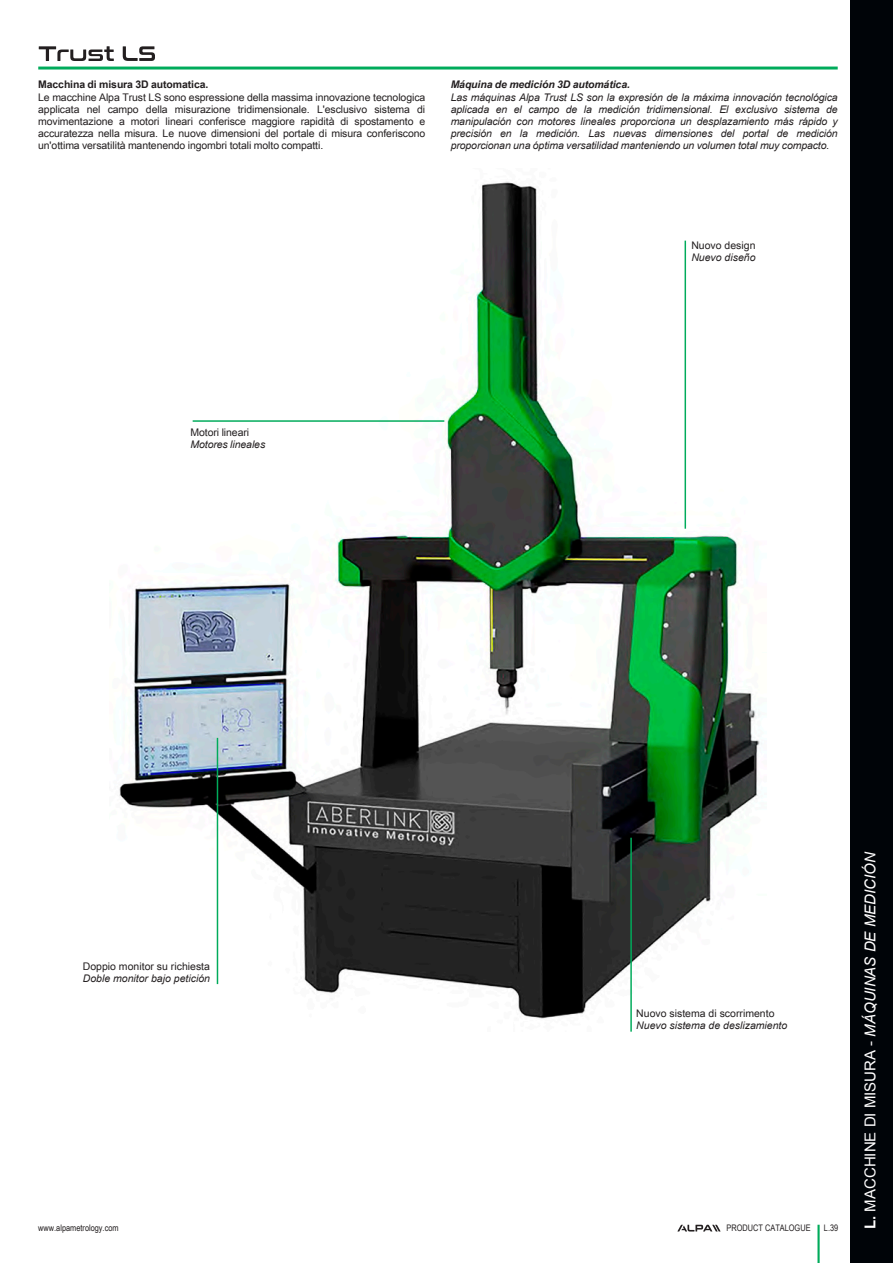
<style>
.page{position:relative;width:893px;height:1263px;background:#fff}
.page>*{position:absolute;margin:0;border:0;box-sizing:border-box;transform-origin:0 0}
.t1{font:italic 15px "Arial Link";color:#fff}
.t2{font:10.5px/12px "Arial Link";letter-spacing:-.005em;color:#231f20;text-align:justify}
.t3{font:italic 10.5px/12px "Arial Link";letter-spacing:-.005em;color:#231f20;text-align:justify}
.t4{font:italic 700 10.5px "Arial Link";letter-spacing:-.01em;color:#231f20}
.t5{font:700 10.5px "Arial Link";letter-spacing:-.01em;color:#231f20}
.t6{font:9px "Arial Link Narrow";color:#231f20}
.s1{font-weight:700;font-style:normal}
.s2{font-style:normal}
</style>
<div class="page">
<div style="left:850px;top:0;width:43px;height:1263px;background:#000408"></div>
<svg style="left:677px;top:1225px;width:43px;height:6px"></svg>
<hr style="left:817px;top:1225px;width:3px;height:38px;background:#00ab5b">
<hr style="left:38px;top:67px;width:800px;height:3px;background:#00ab5b">
<svg style="left:39px;top:46px;width:75px;height:15px"></svg>
<svg style="left:123px;top:46px;width:32px;height:15px"></svg>
<img style="left:119px;top:181px;width:644px;height:838px">
<hr style="left:217px;top:738px;width:1px;height:246px;background:#00ab5b">
<hr style="left:193px;top:420px;width:251px;height:2px;background:#00ab5b">
<hr style="left:685px;top:241px;width:1px;height:288px;background:#00ab5b">
<hr style="left:630px;top:838px;width:2px;height:194px;background:#00ab5b">
<p class="t5" style="left:38px;top:79px;width:172px">Macchina di misura 3D automatica.</p>
<p class="t2" style="left:38px;top:91px;width:389px">Le macchine Alpa Trust LS sono espressione della massima innovazione tecnologica applicata nel campo della misurazione tridimensionale. L'esclusivo sistema di movimentazione a motori lineari conferisce maggiore rapidità di spostamento e accuratezza nella misura. Le nuove dimensioni del portale di misura conferiscono un'ottima versatilità mantenendo ingombri totali molto compatti.</p>
<p class="t4" style="left:451px;top:79px;width:181px">Máquina de medición 3D automática.</p>
<p class="t3" style="left:451px;top:91px;width:389px">Las máquinas Alpa Trust LS son la expresión de la máxima innovación tecnológica aplicada en el campo de la medición tridimensional. El exclusivo sistema de manipulación con motores lineales proporciona un desplazamiento más rápido y precisión en la medición. Las nuevas dimensiones del portal de medición proporcionan una óptima versatilidad manteniendo un volumen total muy compacto.</p>
<p class="t2" style="left:691px;top:239px;width:66px">Nuovo design</p>
<p class="t3" style="left:691px;top:251px;width:66px">Nuevo diseño</p>
<p class="t2" style="left:191px;top:426px;width:60px">Motori lineari</p>
<p class="t3" style="left:191px;top:439px;width:76px">Motores lineales</p>
<p class="t2" style="left:83px;top:960px;width:129px">Doppio monitor su richiesta</p>
<p class="t3" style="left:83px;top:972px;width:129px">Doble monitor bajo petición</p>
<p class="t6" style="left:38px;top:1223px;width:82px">www.alpametrology.com</p>
<p class="t2" style="left:636px;top:1008px;width:140px">Nuovo sistema di scorrimento</p>
<p class="t3" style="left:636px;top:1020px;width:153px">Nuevo sistema de deslizamiento</p>
<p class="t6" style="left:726px;top:1223px;width:86px">PRODUCT CATALOGUE</p>
<p class="t6" style="left:824px;top:1223px;width:16px">L.39</p>
<h1 class="t1" style="left:862px;top:1229px;width:379px;rotate:-90deg"><span class="s1">L.</span> <span class="s2">MACCHINE DI MISURA -</span> MÁQUINAS DE MEDICIÓN</h1>
</div>
